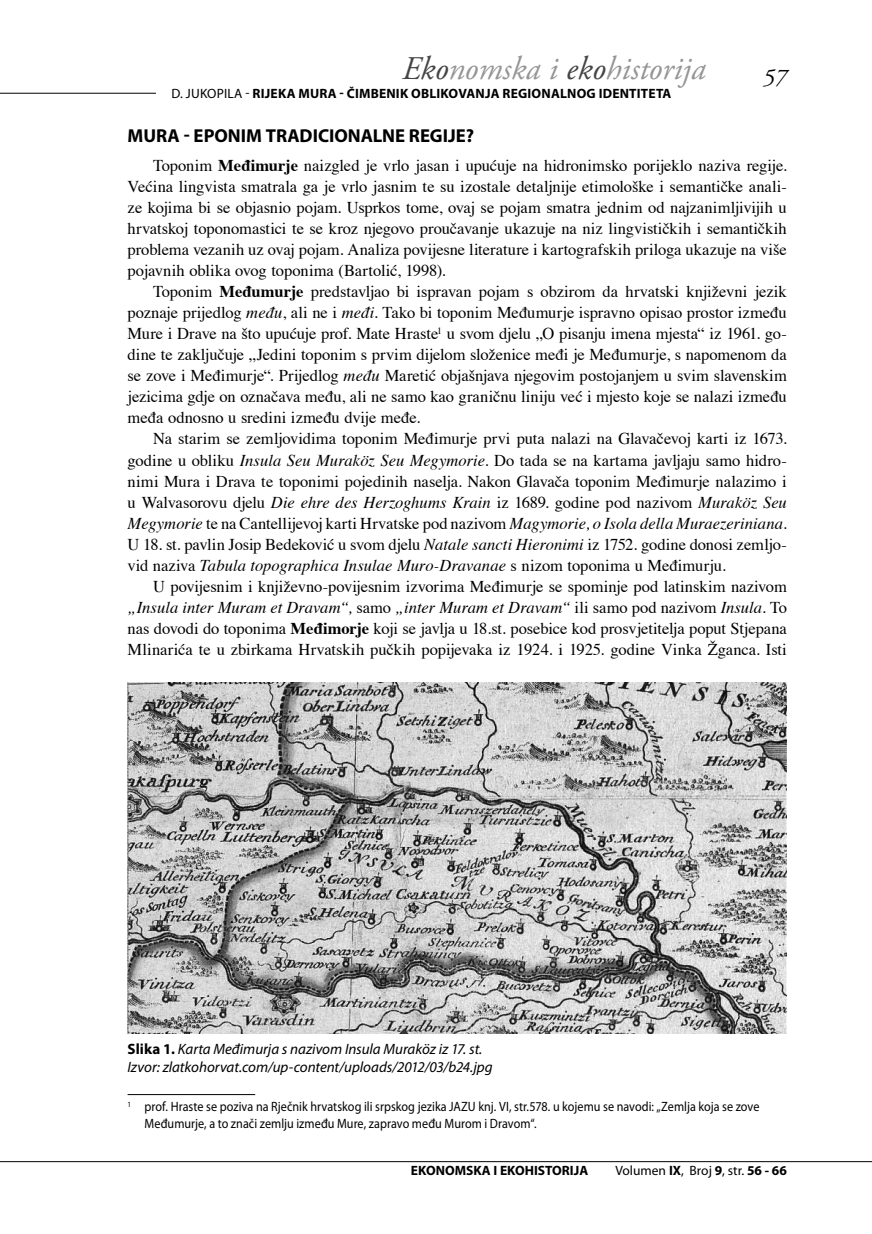
<style>
.page{position:relative;width:872px;height:1234px;background:#fff}
.page>*{position:absolute;margin:0;border:0;box-sizing:border-box;transform-origin:0 0}
.t1{font:italic 33px "Adobe Garamond Pro";color:#959595}
.t2{font:italic 24px "Adobe Garamond Pro";color:#000}
.t3{font:700 18.75px "Myriad Pro";color:#000}
.t4{font:16.5px/21px "Times";letter-spacing:-.005em;color:#000;text-align:justify}
.t5{font:italic 15px/18px "Myriad Pro";letter-spacing:-.005em;color:#000}
.t6{font:13.5px/16.5px "Myriad Pro";color:#000;scale:.9 1}
.t7{font:700 13.5px "Myriad Pro";letter-spacing:.015em;color:#000}
.t8{font:13.5px "Myriad Pro";color:#000}
.s1{color:#454545}
.s2{font-weight:400}
.s3{font-weight:700}
.s4{font-style:italic}
.s5{font-weight:700;font-style:normal}
</style>
<div class="page">
<hr style="left:0;top:93px;width:445px;height:1px;background:#000">
<hr style="left:0;top:1160px;width:872px;height:1px;background:#000">
<div style="left:156px;top:88px;width:515px;height:17px;background:#fff"></div>
<hr style="left:128px;top:1093px;width:127px;height:1px;background:#000">
<img style="left:128px;top:682px;width:659px;height:351px">
<h1 class="t1" style="left:402px;top:48px;width:305px"><span class="s1">Eko</span>nomska i <span class="s1">eko</span>historija</h1>
<h2 class="t2" style="left:763px;top:63px;width:25px">57</h2>
<p class="t8" style="left:172px;top:85px;width:28px">D. Jukopila</p>
<p class="t7" style="left:245px;top:84px;width:427px"><span class="s2">-</span> RIJEKA MURA - ČIMBENIK OBLIKOVANJA REGIONALNOG IDENTITETA</p>
<p class="t3" style="left:128px;top:123px;width:348px">MURA - EPONIM TRADICIONALNE REGIJE?</p>
<p class="t4" style="left:128px;top:154px;width:661px;text-indent:26px">Toponim <span class="s3">Međimurje</span> naizgled je vrlo jasan i upućuje na hidronimsko porijeklo naziva regije.<br>Većina lingvista smatrala ga je vrlo jasnim te su izostale detaljnije etimološke i semantičke anali&shy;ze kojima bi se objasnio pojam. Usprkos tome, ovaj se pojam smatra jednim od najzanimljivijih u hrvatskoj toponomastici te se kroz njegovo proučavanje ukazuje na niz lingvističkih i semantičkih problema vezanih uz ovaj pojam. Analiza povijesne literature i kartografskih priloga ukazuje na više pojavnih oblika ovog toponima (Bartolić, 1998).</p>
<p class="t4" style="left:128px;top:280px;width:661px;text-indent:26px">Toponim <span class="s3">Međumurje</span> predstavljao bi ispravan pojam s obzirom da hrvatski književni jezik poznaje prijedlog <span class="s4">među</span>, ali ne i <span class="s4">međi</span>. Tako bi toponim Međumurje ispravno opisao prostor između Mure i Drave na što upućuje prof. Mate Hraste<sup>1</sup> u svom djelu „O pisanju imena mjesta“ iz 1961. go&shy;dine te zaključuje „Jedini toponim s prvim dijelom složenice međi je Međumurje, s napomenom da se zove i Međimurje“. Prijedlog <span class="s4">među</span> Maretić objašnjava njegovim postojanjem u svim slavenskim jezicima gdje on označava među, ali ne samo kao graničnu liniju već i mjesto koje se nalazi između međa odnosno u sredini između dvije međe.</p>
<p class="t4" style="left:128px;top:427px;width:661px;text-indent:26px">Na starim se zemljovidima toponim Međimurje prvi puta nalazi na Glavačevoj karti iz 1673. godine u obliku <span class="s4">Insula Seu Muraköz Seu Megymorie</span>. Do tada se na kartama javljaju samo hidro&shy;nimi Mura i Drava te toponimi pojedinih naselja. Nakon Glavača toponim Međimurje nalazimo i u Walvasorovu djelu <span class="s4">Die ehre des Herzoghums Krain</span> iz 1689. godine pod nazivom <span class="s4">Muraköz Seu Megymorie</span> te na Cantellijevoj karti Hrvatske pod nazivom <span class="s4">Magymorie, o Isola della Muraezeriniana</span>.<br>U 18. st. pavlin Josip Bedeković u svom djelu <span class="s4">Natale sancti Hieronimi</span> iz 1752. godine donosi zemljo&shy;vid naziva <span class="s4">Tabula topographica Insulae Muro-Dravanae</span> s nizom toponima u Međimurju.</p>
<p class="t4" style="left:128px;top:574px;width:661px;text-indent:26px">U povijesnim i književno-povijesnim izvorima Međimurje se spominje pod latinskim nazivom <span class="s4">„Insula inter Muram et Dravam“,</span> samo <span class="s4">„inter Muram et Dravam“</span> ili samo pod nazivom <span class="s4">Insula</span>. To nas dovodi do toponima <span class="s3">Međimorje</span> koji se javlja u 18.st. posebice kod prosvjetitelja poput Stjepana Mlinarića te u zbirkama Hrvatskih pučkih popijevaka iz 1924. i 1925. godine Vinka Žganca. Isti</p>
<p class="t5" style="left:128px;top:1038px;width:366px"><span class="s5">Slika 1.</span> Karta Međimurja s nazivom Insula Muraköz iz 17. st.<br>Izvor: zlatkohorvat.com/up-content/uploads/2012/03/b24.jpg</p>
<p class="t6" style="left:145px;top:1097px;width:684px;text-indent:-17px"><sup>1</sup> prof. Hraste se poziva na Rječnik hrvatskog ili srpskog jezika JAZU knj. VI, str.578. u kojemu se navodi: „Zemlja koja se zove<br>Međumurje, a to znači zemlju između Mure, zapravo među Murom i Dravom“.</p>
<p class="t7" style="left:411px;top:1161px;width:179px">EKONOMSKA I EKOHISTORIJA</p>
<p class="t8" style="left:615px;top:1161px;width:173px">Volumen <span class="s3">IX</span>, Broj <span class="s3">9</span>, str. <span class="s3">56 - 66</span></p>
</div>
